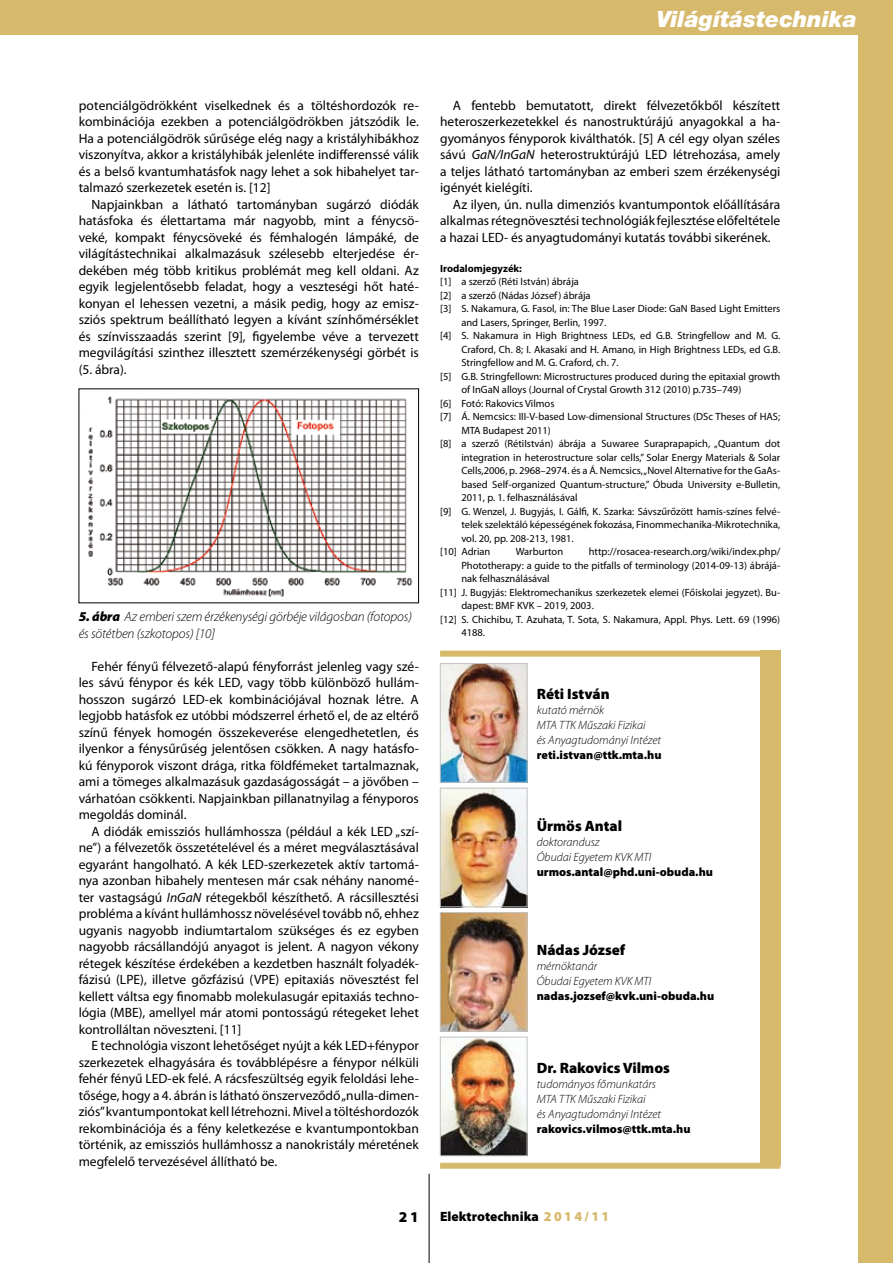
<style>
.page{position:relative;width:893px;height:1263px;background:#fff}
.page>*{position:absolute;margin:0;border:0;box-sizing:border-box;transform-origin:0 0}
.t1{font:italic 900 22.5px "Helvetica Neue LT Pro";color:#fff}
.t2{font:900 15px "Myriad Pro";color:#000}
.t3{font:13.5px/16.5px "Myriad Pro";color:#000;text-align:justify}
.t4{font:italic 300 13.5px/16.5px "Myriad Pro";letter-spacing:-.01em;color:#000}
.t5{font:900 13.5px "Myriad Pro";color:#000}
.t6{font:italic 300 12px/15px "Myriad Pro";color:#000}
.t7{font:900 12px "Myriad Pro";color:#000}
.t8{font:10.5px "Myriad Pro";color:#000}
.t9{font:700 10.5px "Myriad Pro";color:#000}
.s1{font-weight:900}
.s2{font-style:italic}
.s3{color:#d7b96b}
</style>
<div class="page">
<div style="left:0;top:0;width:893px;height:34px;background:#d7b96b"></div>
<hr style="left:429px;top:1174px;width:1px;height:89px;background:#000">
<div style="left:859px;top:0;width:34px;height:1263px;background:#d7b96b"></div>
<img style="left:88px;top:394px;width:332px;height:206px">
<img style="left:442px;top:665px;width:83px;height:115px">
<div style="left:440px;top:663px;width:87px;height:119px;border:1px solid #c4c4c4"></div>
<img style="left:442px;top:790px;width:83px;height:115px">
<div style="left:440px;top:788px;width:87px;height:119px;border:1px solid #c4c4c4"></div>
<img style="left:442px;top:914px;width:83px;height:115px">
<div style="left:440px;top:912px;width:87px;height:119px;border:1px solid #c4c4c4"></div>
<img style="left:442px;top:1039px;width:83px;height:115px">
<div style="left:440px;top:1037px;width:87px;height:119px;border:1px solid #c4c4c4"></div>
<div style="left:760px;top:651px;width:20px;height:515px;background:#d7b96b"></div>
<div style="left:440px;top:651px;width:340px;height:6px;background:#d7b96b"></div>
<div style="left:440px;top:1163px;width:340px;height:6px;background:#d7b96b"></div>
<h1 class="t1" style="left:656px;top:5px;width:202px">Világítástechnika</h1>
<p class="t3" style="left:79px;top:97px;width:342px">potenciálgödrökként viselkednek és a töltéshordozók re&shy;kombinációja ezekben a potenciálgödrökben játszódik le.<br>Ha a potenciálgödrök sűrűsége elég nagy a kristályhibákhoz viszonyítva, akkor a kristályhibák jelenléte indifferenssé válik és a belső kvantumhatásfok nagy lehet a sok hibahelyet tar&shy;talmazó szerkezetek esetén is. [12]</p>
<p class="t3" style="left:79px;top:196px;width:342px;text-indent:13px">Napjainkban a látható tartományban sugárzó diódák hatásfoka és élettartama már nagyobb, mint a fénycsö&shy;veké, kompakt fénycsöveké és fémhalogén lámpáké, de világítástechnikai alkalmazásuk szélesebb elterjedése ér&shy;dekében még több kritikus problémát meg kell oldani. Az egyik legjelentősebb feladat, hogy a veszteségi hőt haté&shy;konyan el lehessen vezetni, a másik pedig, hogy az emis - sziós spektrum beállítható legyen a kívánt színhőmérséklet és színvisszaadás szerint [9], figyelembe véve a tervezett megvilágítási szinthez illesztett szemérzékenységi görbét is (5. ábra).</p>
<p class="t4" style="left:79px;top:608px;width:335px"><span class="s1">5. ábra</span> Az emberi szem érzékenységi görbéje világosban (fotopos) és sötétben (szkotopos) [10]</p>
<p class="t3" style="left:79px;top:658px;width:342px;text-indent:13px">Fehér fényű félvezető-alapú fényforrást jelenleg vagy szé&shy;les sávú fénypor és kék LED, vagy több különböző hullám&shy;hosszon sugárzó LED-ek kombinációjával hoznak létre. A legjobb hatásfok ez utóbbi módszerrel érhető el, de az eltérő színű fények homogén összekeverése elengedhetetlen, és ilyenkor a fénysűrűség jelentősen csökken. A nagy hatásfo&shy;kú fényporok viszont drága, ritka földfémeket tartalmaznak, ami a tömeges alkalmazásuk gazdaságosságát – a jövőben – várhatóan csökkenti. Napjainkban pillanatnyilag a fényporos megoldás dominál.</p>
<p class="t3" style="left:79px;top:823px;width:342px;text-indent:13px">A diódák emissziós hullámhossza (például a kék LED „szí&shy;ne”) a félvezetők összetételével és a méret megválasztásával egyaránt hangolható. A kék LED-szerkezetek aktív tartomá&shy;nya azonban hibahely mentesen már csak néhány nanomé&shy;ter vastagságú <span class="s2">InGaN</span> rétegekből készíthető. A rácsillesztési probléma a kívánt hullámhossz növelésével tovább nő, ehhez ugyanis nagyobb indiumtartalom szükséges és ez egyben nagyobb rácsállandójú anyagot is jelent. A nagyon vékony rétegek készítése érdekében a kezdetben használt folyadék&shy;fázisú (LPE), illetve gőzfázisú (VPE) epitaxiás növesztést fel kellett váltsa egy finomabb molekulasugár epitaxiás techno&shy;lógia (MBE), amellyel már atomi pontosságú rétegeket lehet kontrolláltan növeszteni. [11]</p>
<p class="t3" style="left:79px;top:1037px;width:342px;text-indent:13px">E technológia viszont lehetőséget nyújt a kék LED+fénypor szerkezetek elhagyására és továbblépésre a fénypor nélküli fehér fényű LED-ek felé. A rácsfeszültség egyik feloldási lehe&shy;tősége, hogy a 4. ábrán is látható önszerveződő „nulla-dimen&shy;ziós” kvantumpontokat kell létrehozni. Mivel a töltéshordozók rekombinációja és a fény keletkezése e kvantumpontokban történik, az emissziós hullámhossz a nanokristály méretének megfelelő tervezésével állítható be.</p>
<p class="t3" style="left:440px;top:97px;width:342px;text-indent:13px">A fentebb bemutatott, direkt félvezetőkből készített heteroszerkezetekkel és nanostruktúrájú anyagokkal a ha&shy;gyományos fényporok kiválthatók. [5] A cél egy olyan széles sávú <span class="s2">GaN/InGaN</span> heterostruktúrájú LED létrehozása, amely a teljes látható tartományban az emberi szem érzékenységi igényét kielégíti.</p>
<p class="t3" style="left:440px;top:196px;width:342px;text-indent:13px">Az ilyen, ún. nulla dimenziós kvantumpontok előállítására alkalmas rétegnövesztési technológiák fejlesztése előfeltétele a hazai LED- és anyagtudományi kutatás további sikerének.</p>
<p class="t9" style="left:440px;top:261px;width:83px">Irodalomjegyzék:</p>
<p class="t8" style="left:440px;top:275px;width:140px">[1] a szerző (Réti István) ábrája</p>
<p class="t8" style="left:440px;top:289px;width:152px">[2] a szerző (Nádas József) ábrája</p>
<p class="t8" style="left:440px;top:302px;width:342px">[3] S. Nakamura, G. Fasol, in: The Blue Laser Diode: GaN Based Light Emitters</p>
<p class="t8" style="left:461px;top:316px;width:147px">and Lasers, Springer, Berlin, 1997.</p>
<p class="t8" style="left:440px;top:329px;width:342px">[4] S. Nakamura in High Brightness LEDs, ed G.B. Stringfellow and M. G.</p>
<p class="t8" style="left:461px;top:343px;width:320px">Craford, Ch. 8; I. Akasaki and H. Amano, in High Brightness LEDs, ed G.B.</p>
<p class="t8" style="left:461px;top:356px;width:159px">Stringfellow and M. G. Craford, ch. 7.</p>
<p class="t8" style="left:440px;top:370px;width:342px">[5] G.B. Stringfellown: Microstructures produced during the epitaxial growth</p>
<p class="t8" style="left:461px;top:383px;width:281px">of InGaN alloys (Journal of Crystal Growth 312 (2010) p.735–749)</p>
<p class="t8" style="left:440px;top:397px;width:116px">[6] Fotó: Rakovics Vilmos</p>
<p class="t8" style="left:440px;top:410px;width:342px">[7] Á. Nemcsics: III-V-based Low-dimensional Structures (DSc Theses of HAS;</p>
<p class="t8" style="left:461px;top:424px;width:91px">MTA Budapest 2011)</p>
<p class="t8" style="left:440px;top:437px;width:342px">[8] a szerző (RétiIstván) ábrája a Suwaree Suraprapapich, „Quantum dot</p>
<p class="t8" style="left:461px;top:451px;width:320px">integration in heterostructure solar cells,” Solar Energy Materials &amp; Solar</p>
<p class="t8" style="left:461px;top:464px;width:320px">Cells,2006, p. 2968–2974. és a Á. Nemcsics, „Novel Alternative for the GaAs-</p>
<p class="t8" style="left:461px;top:478px;width:320px">based Self-organized Quantum-structure,” Óbuda University e‐Bulletin,</p>
<p class="t8" style="left:461px;top:491px;width:118px">2011, p. 1. felhasználásával</p>
<p class="t8" style="left:440px;top:505px;width:342px">[9] G. Wenzel, J. Bugyjás, I. Gálfi, K. Szarka: Sávszűrőzött hamis-színes felvé-</p>
<p class="t8" style="left:461px;top:518px;width:320px">telek szelektáló képességének fokozása, Finommechanika-Mikrotechnika,</p>
<p class="t8" style="left:461px;top:532px;width:114px">vol. 20, pp. 208-213, 1981.</p>
<p class="t8" style="left:440px;top:545px;width:52px">[10] Adrian</p>
<p class="t8" style="left:516px;top:545px;width:49px">Warburton</p>
<p class="t8" style="left:589px;top:545px;width:193px">http://rosacea-research.org/wiki/index.php/</p>
<p class="t8" style="left:461px;top:559px;width:320px">Phototherapy: a guide to the pitfalls of terminology (2014-09-13) ábrájá-</p>
<p class="t8" style="left:461px;top:572px;width:90px">nak felhasználásával</p>
<p class="t8" style="left:440px;top:586px;width:342px">[11] J. Bugyjás: Elektromechanikus szerkezetek elemei (Főiskolai jegyzet). Bu-</p>
<p class="t8" style="left:461px;top:599px;width:134px">dapest: BMF KVK – 2019, 2003.</p>
<p class="t8" style="left:440px;top:613px;width:342px">[12] S. Chichibu, T. Azuhata, T. Sota, S. Nakamura, Appl. Phys. Lett. 69 (1996)</p>
<p class="t8" style="left:461px;top:626px;width:25px">4188.</p>
<p class="t2" style="left:537px;top:684px;width:74px">Réti István</p>
<p class="t6" style="left:537px;top:703px;width:126px">kutató mérnök<br>MTA TTK Műszaki Fizikai<br>és Anyagtudományi Intézet</p>
<p class="t7" style="left:537px;top:747px;width:126px">reti.istvan@ttk.mta.hu</p>
<p class="t2" style="left:537px;top:816px;width:87px">Ürmös Antal</p>
<p class="t6" style="left:537px;top:835px;width:116px">doktorandusz<br>Óbudai Egyetem KVK MTI</p>
<p class="t7" style="left:537px;top:864px;width:178px">urmos.antal@phd.uni-obuda.hu</p>
<p class="t2" style="left:537px;top:940px;width:90px">Nádas József</p>
<p class="t6" style="left:537px;top:958px;width:116px">mérnöktanár<br>Óbudai Egyetem KVK MTI</p>
<p class="t7" style="left:537px;top:988px;width:179px">nadas.jozsef@kvk.uni-obuda.hu</p>
<p class="t2" style="left:537px;top:1058px;width:135px">Dr. Rakovics Vilmos</p>
<p class="t6" style="left:537px;top:1076px;width:126px">tudományos főmunkatárs<br>MTA TTK Műszaki Fizikai<br>és Anyagtudományi Intézet</p>
<p class="t7" style="left:537px;top:1121px;width:155px">rakovics.vilmos@ttk.mta.hu</p>
<p class="t2" style="left:399px;top:1206px;width:21px">21</p>
<p class="t5" style="left:440px;top:1207px;width:171px">Elektrotechnika <span class="s3">2 0 1 4 / 1 1</span></p>
</div>
